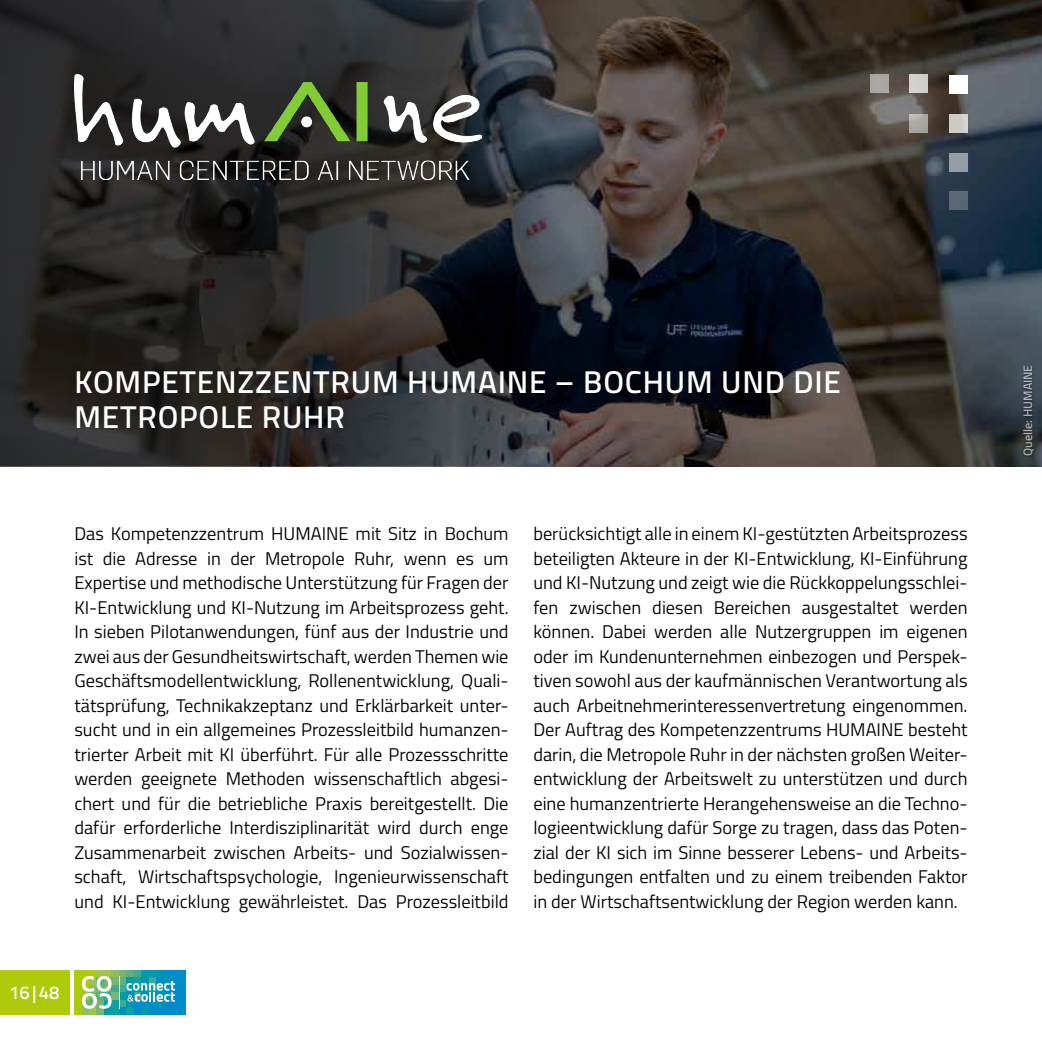
<style>
.page{position:relative;width:1042px;height:1042px;background:#fff}
.page>*{position:absolute;margin:0;border:0;box-sizing:border-box;transform-origin:0 0}
.Heading_1_Weiß{font:500 31.5px/35px "Titillium Text";letter-spacing:.025em;color:#fff}
.copy{font:18.38px/24.5px "Titillium Text";color:#000;text-align:justify}
.t1{font:500 18.38px "Titillium Text";color:#fff}
.t2{font:500 12.25px "Titillium Text";color:#fff}
</style>
<div class="page">
<img style="left:578px;top:0;width:464px;height:466px">
<svg style="left:0;top:0;width:578px;height:466px;background:#2b2c2d"></svg>
<img style="left:74px;top:74px;width:408px;height:106px">
<svg style="left:949px;top:114px;width:18px;height:18px"></svg>
<svg style="left:910px;top:114px;width:18px;height:18px"></svg>
<div style="left:949px;top:153px;width:18px;height:18px;background:#959ca5"></div>
<div style="left:949px;top:75px;width:18px;height:18px;background:#fff"></div>
<div style="left:910px;top:74px;width:18px;height:19px;background:#d2cfcd"></div>
<div style="left:870px;top:74px;width:18px;height:19px;background:#aaa6a3"></div>
<div style="left:949px;top:192px;width:18px;height:18px;background:#596675"></div>
<div style="left:1021px;top:363px;width:15px;height:95px;background:#000;opacity:.75"></div>
<div style="left:0;top:970px;width:69px;height:44px;background:#afca0b"></div>
<div style="left:74px;top:970px;width:8px;height:7px;background:#afca0b"></div>
<div style="left:82px;top:970px;width:7px;height:7px;background:#afca0b"></div>
<div style="left:89px;top:970px;width:8px;height:7px;background:#afca0b"></div>
<div style="left:97px;top:970px;width:7px;height:7px;background:#9ec44a"></div>
<div style="left:104px;top:970px;width:8px;height:7px;background:#9ec44a"></div>
<div style="left:112px;top:970px;width:7px;height:7px;background:#8cbd5f"></div>
<div style="left:119px;top:970px;width:7px;height:7px;background:#77b670"></div>
<div style="left:126px;top:970px;width:8px;height:7px;background:#5faf80"></div>
<div style="left:134px;top:970px;width:7px;height:7px;background:#43a98d"></div>
<div style="left:141px;top:970px;width:8px;height:7px;background:#009ca9"></div>
<div style="left:149px;top:970px;width:7px;height:7px;background:#009ca9"></div>
<div style="left:156px;top:970px;width:8px;height:7px;background:#0096b2"></div>
<div style="left:164px;top:970px;width:7px;height:7px;background:#008bcb"></div>
<div style="left:171px;top:970px;width:8px;height:7px;background:#008bcb"></div>
<div style="left:179px;top:970px;width:7px;height:7px;background:#008bcb"></div>
<div style="left:74px;top:977px;width:8px;height:8px;background:#afca0b"></div>
<div style="left:112px;top:977px;width:7px;height:8px;background:#77b670"></div>
<div style="left:119px;top:977px;width:7px;height:8px;background:#5faf80"></div>
<div style="left:126px;top:977px;width:8px;height:8px;background:#009ca9"></div>
<div style="left:134px;top:977px;width:7px;height:8px;background:#0ba29f"></div>
<div style="left:141px;top:977px;width:8px;height:8px;background:#0096b2"></div>
<div style="left:149px;top:977px;width:7px;height:8px;background:#43a98d"></div>
<div style="left:156px;top:977px;width:8px;height:8px;background:#008bcb"></div>
<div style="left:164px;top:977px;width:7px;height:8px;background:#0096b2"></div>
<div style="left:171px;top:977px;width:8px;height:8px;background:#008bcb"></div>
<div style="left:179px;top:977px;width:7px;height:8px;background:#0090bf"></div>
<div style="left:74px;top:985px;width:8px;height:7px;background:#afca0b"></div>
<div style="left:112px;top:985px;width:7px;height:7px;background:#43a98d"></div>
<div style="left:119px;top:985px;width:7px;height:7px;background:#43a98d"></div>
<div style="left:171px;top:985px;width:8px;height:7px;background:#008bcb"></div>
<div style="left:179px;top:985px;width:7px;height:7px;background:#008bcb"></div>
<div style="left:74px;top:992px;width:8px;height:8px;background:#afca0b"></div>
<div style="left:112px;top:992px;width:7px;height:8px;background:#77b670"></div>
<div style="left:119px;top:992px;width:7px;height:8px;background:#009ca9"></div>
<div style="left:171px;top:992px;width:8px;height:8px;background:#008bcb"></div>
<div style="left:179px;top:992px;width:7px;height:8px;background:#008bcb"></div>
<div style="left:74px;top:1000px;width:8px;height:7px;background:#afca0b"></div>
<div style="left:112px;top:1000px;width:7px;height:7px;background:#0ba29f"></div>
<div style="left:119px;top:1000px;width:7px;height:7px;background:#43a98d"></div>
<svg style="left:126px;top:1001px;width:8px;height:6px"></svg>
<svg style="left:134px;top:1001px;width:7px;height:6px"></svg>
<svg style="left:141px;top:1001px;width:8px;height:6px"></svg>
<div style="left:149px;top:1000px;width:7px;height:7px;background:#008bcb"></div>
<svg style="left:156px;top:1001px;width:8px;height:6px"></svg>
<svg style="left:164px;top:1001px;width:7px;height:6px"></svg>
<div style="left:171px;top:1000px;width:8px;height:7px;background:#008bcb"></div>
<div style="left:179px;top:1000px;width:7px;height:7px;background:#008bcb"></div>
<div style="left:74px;top:1007px;width:8px;height:7px;background:#afca0b"></div>
<div style="left:82px;top:1007px;width:7px;height:7px;background:#8cbd5f"></div>
<div style="left:89px;top:1007px;width:8px;height:7px;background:#9ec44a"></div>
<div style="left:97px;top:1007px;width:7px;height:7px;background:#77b670"></div>
<div style="left:104px;top:1007px;width:8px;height:7px;background:#009ca9"></div>
<div style="left:112px;top:1007px;width:7px;height:7px;background:#0ba29f"></div>
<div style="left:119px;top:1007px;width:7px;height:7px;background:#0090bf"></div>
<div style="left:126px;top:1007px;width:8px;height:7px;background:#0ba29f"></div>
<div style="left:134px;top:1007px;width:7px;height:7px;background:#008bcb"></div>
<div style="left:141px;top:1007px;width:8px;height:7px;background:#009ca9"></div>
<div style="left:149px;top:1007px;width:7px;height:7px;background:#008bcb"></div>
<div style="left:156px;top:1007px;width:8px;height:7px;background:#008bcb"></div>
<div style="left:164px;top:1007px;width:7px;height:7px;background:#008bcb"></div>
<div style="left:171px;top:1007px;width:8px;height:7px;background:#008bcb"></div>
<div style="left:179px;top:1007px;width:7px;height:7px;background:#008bcb"></div>
<svg style="left:126px;top:981px;width:49px;height:20px"></svg>
<svg style="left:82px;top:976px;width:30px;height:32px"></svg>
<hr style="left:119px;top:976px;width:1px;height:32px;background:#fff">
<p class="Heading_1_Weiß" style="left:74px;top:363px;width:768px">KOMPETENZZENTRUM HUMAINE – BOCHUM UND DIE<br>METROPOLE RUHR</p>
<p class="copy" style="left:74px;top:520px;width:436px">Das Kompetenzzentrum HUMAINE mit Sitz in Bochum ist die Adresse in der Metropole Ruhr, wenn es um Expertise und methodische Unterstützung für Fragen der KI-Entwicklung und KI-Nutzung im Arbeitsprozess geht.<br>In sieben Pilotanwendungen, fünf aus der Industrie und zwei aus der Gesundheitswirtschaft, werden Themen wie Geschäftsmodellentwicklung, Rollenentwicklung, Quali&shy;tätsprüfung, Technikakzeptanz und Erklärbarkeit unter&shy;sucht und in ein allgemeines Prozessleitbild humanzen&shy;trierter Arbeit mit KI überführt. Für alle Prozessschritte werden geeignete Methoden wissenschaftlich abgesi&shy;chert und für die betriebliche Praxis bereitgestellt. Die dafür erforderliche Interdisziplinarität wird durch enge Zusammenarbeit zwischen Arbeits- und Sozialwissen&shy;schaft, Wirtschaftspsychologie, Ingenieurwissenschaft und KI-Entwicklung gewährleistet. Das Prozessleitbild</p>
<p class="copy" style="left:533px;top:520px;width:436px">berücksichtigt alle in einem KI-gestützten Arbeitsprozess beteiligten Akteure in der KI-Entwicklung, KI-Einführung und KI-Nutzung und zeigt wie die Rückkoppelungsschlei&shy;fen zwischen diesen Bereichen ausgestaltet werden können. Dabei werden alle Nutzergruppen im eigenen oder im Kundenunternehmen einbezogen und Perspek&shy;tiven sowohl aus der kaufmännischen Verantwortung als auch Arbeitnehmerinteressenvertretung eingenommen.<br>Der Auftrag des Kompetenzzentrums HUMAINE besteht darin, die Metropole Ruhr in der nächsten großen Weiter&shy;entwicklung der Arbeitswelt zu unterstützen und durch eine humanzentrierte Herangehensweise an die Techno&shy;logieentwicklung dafür Sorge zu tragen, dass das Poten&shy;zial der KI sich im Sinne besserer Lebens- und Arbeits&shy;bedingungen entfalten und zu einem treibenden Faktor in der Wirtschaftsentwicklung der Region werden kann.</p>
<p class="t1" style="left:9px;top:979px;width:52px">16|48</p>
<p class="t2" style="left:1018px;top:456px;width:92px;rotate:-90deg">Quelle: HUMAINE</p>
</div>
